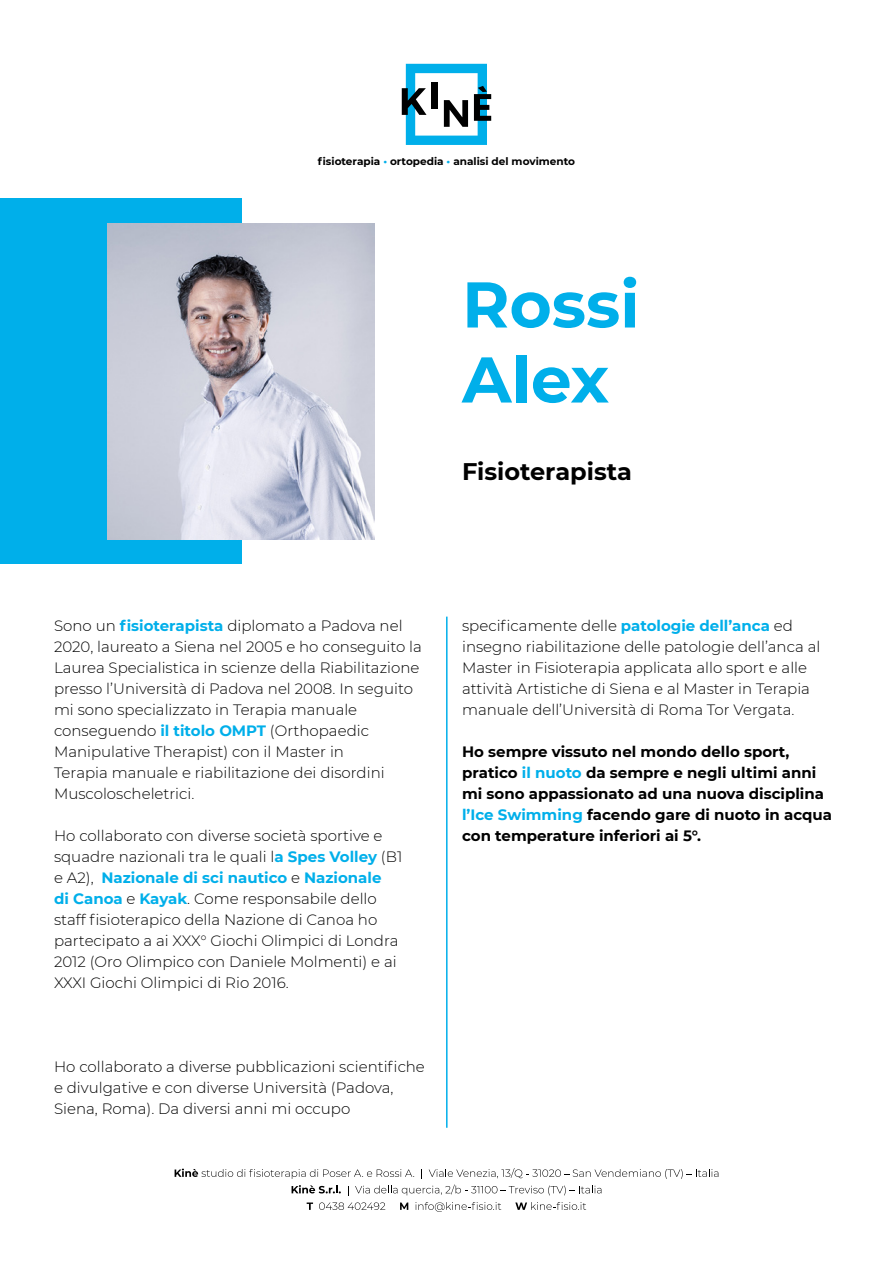
<style>
.page{position:relative;width:893px;height:1263px;background:#fff}
.page>*{position:absolute;margin:0;border:0;box-sizing:border-box;transform-origin:0 0}
.t1{font:700 64.5px/75px "Montserrat";color:#00afea}
.t2{font:700 24px "Montserrat";color:#000}
.t3{font:300 15px/21px "Montserrat";color:#000}
.t4{font:700 15px/21px "Montserrat";color:#000}
.t5{font:700 10.5px "Montserrat";color:#000}
.s1{color:#00afea}
.s2{font-weight:700;color:#00afea}
</style>
<div class="page">
<svg style="left:175px;top:1168px;width:543px;height:27px"></svg>
<svg style="left:307px;top:1202px;width:6px;height:8px"></svg>
<svg style="left:319px;top:1202px;width:66px;height:8px"></svg>
<svg style="left:400px;top:1202px;width:8px;height:8px"></svg>
<svg style="left:416px;top:1202px;width:85px;height:10px"></svg>
<svg style="left:515px;top:1202px;width:71px;height:8px"></svg>
<hr style="left:446px;top:617px;width:2px;height:511px;background:#00afea">
<svg style="left:402px;top:64px;width:89px;height:81px"></svg>
<div style="left:0;top:198px;width:241px;height:366px;background:#00afea"></div>
<img style="left:108px;top:223px;width:266px;height:316px">
<p class="t5" style="left:318px;top:154px;width:259px">fisioterapia <span class="s1">•</span> ortopedia <span class="s1">•</span> analisi del movimento</p>
<h1 class="t1" style="left:462px;top:264px;width:179px">Rossi<br>Alex</h1>
<h2 class="t2" style="left:462px;top:454px;width:171px">Fisioterapista</h2>
<p class="t3" style="left:54px;top:615px;width:369px">Sono un <span class="s2">fisioterapista</span> diplomato a Padova nel 2020, laureato a Siena nel 2005 e ho conseguito la Laurea Specialistica in scienze della Riabilitazione presso l’Università di Padova nel 2008. In seguito mi sono specializzato in Terapia manuale conseguendo <span class="s2">il titolo OMPT</span> (Orthopaedic Manipulative Therapist) con il Master in<br>Terapia manuale e riabilitazione dei disordini Muscoloscheletrici.</p>
<p class="t3" style="left:54px;top:825px;width:350px">Ho collaborato con diverse società sportive e squadre nazionali tra le quali l<span class="s2">a Spes Volley</span> (B1 e A2), <span class="s2">Nazionale di sci nautico</span> e <span class="s2">Nazionale<br>di Canoa</span> e <span class="s2">Kayak</span>. Come responsabile dello staff fisioterapico della Nazione di Canoa ho partecipato a ai XXX° Giochi Olimpici di Londra 2012 (Oro Olimpico con Daniele Molmenti) e ai XXXI Giochi Olimpici di Rio 2016.</p>
<p class="t3" style="left:54px;top:1056px;width:372px">Ho collaborato a diverse pubblicazioni scientifiche e divulgative e con diverse Università (Padova,<br>Siena, Roma). Da diversi anni mi occupo</p>
<p class="t3" style="left:462px;top:615px;width:360px">specificamente delle <span class="s2">patologie dell’anca</span> ed insegno riabilitazione delle patologie dell’anca al Master in Fisioterapia applicata allo sport e alle attività Artistiche di Siena e al Master in Terapia manuale dell’Università di Roma Tor Vergata.</p>
<p class="t4" style="left:462px;top:740px;width:372px">Ho sempre vissuto nel mondo dello sport, pratico <span class="s1">il nuoto</span> da sempre e negli ultimi anni mi sono appassionato ad una nuova disciplina <span class="s1">l’Ice Swimming</span> facendo gare di nuoto in acqua con temperature inferiori ai 5°.</p>
</div>
